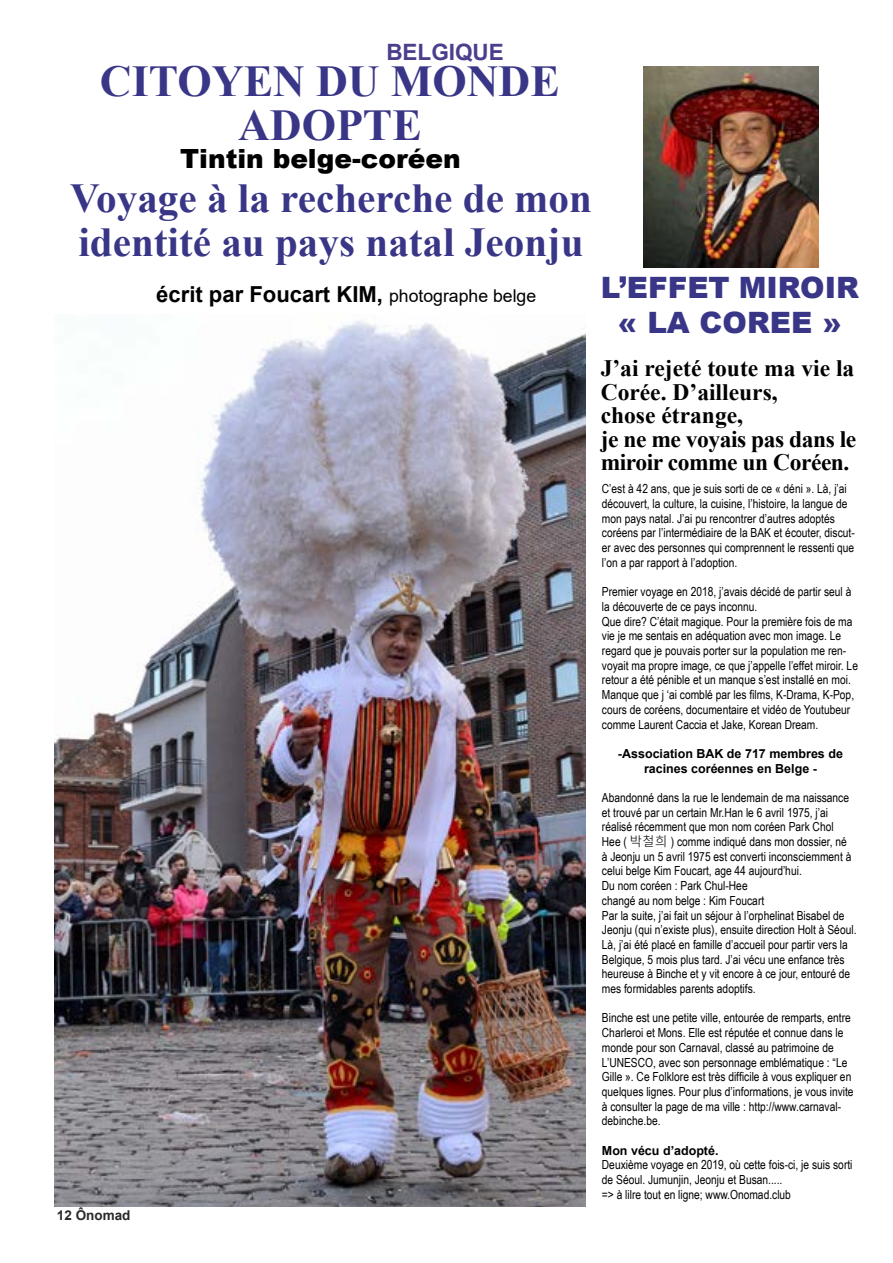
<style>
.page{position:relative;width:893px;height:1263px;background:#fff}
.page>*{position:absolute;margin:0;border:0;box-sizing:border-box;transform-origin:0 0}
.t1{font:700 44.1px/44.1px "Times New Roman";color:#393687;text-align:center}
.t2{font:700 41.1px/44.1px "Times New Roman";color:#393687}
.t3{font:900 29.4px/35.2px "Arial";color:#393687;text-align:center}
.t4{font:900 26.4px "Arial";color:#000}
.t5{font:700 23.55px/23.5px "Times New Roman";color:#000}
.t6{font:700 22.5px "Arial";color:#4b3f8d}
.t7{font:700 22.05px "Arial";color:#000}
.t8{font:700 13.5px "Arial";color:#292929}
.t9{font:12.45px/14.7px "Arial Narrow";color:#000}
.t10{font:700 12.45px/14.7px "Arial";color:#000;text-align:center}
.s1{font-weight:400;font-size:17.7px}
.s2{font-family:"Malgun Gothic";font-weight:300}
</style>
<div class="page">
<img style="left:54px;top:320px;width:532px;height:887px">
<img style="left:644px;top:67px;width:175px;height:200px">
<h3 class="t6" style="left:386px;top:36px;width:119px">BELGIQUE</h3>
<h1 class="t1" style="left:100px;top:58px;width:461px">CITOYEN DU MONDE<br>ADOPTE</h1>
<h3 class="t4" style="left:180px;top:140px;width:282px">Tintin belge-coréen</h3>
<h2 class="t2" style="left:70px;top:175px;width:523px">Voyage à la recherche de mon identité au pays natal Jeonju</h2>
<h3 class="t7" style="left:156px;top:279px;width:381px">écrit par Foucart KIM, <span class="s1">photographe belge</span></h3>
<p class="t8" style="left:57px;top:1206px;width:75px">12 Ônomad</p>
<h3 class="t3" style="left:601px;top:269px;width:260px">L’EFFET MIROIR « LA COREE »</h3>
<h3 class="t5" style="left:601px;top:356px;width:257px">J’ai rejeté toute ma vie la<br>Corée. D’ailleurs,<br>chose étrange,<br>je ne me voyais pas dans le miroir comme un Coréen.</h3>
<p class="t9" style="left:602px;top:481px;width:254px">C’est à 42 ans, que je suis sorti de ce « déni ». Là, j’ai découvert, la culture, la cuisine, l’histoire, la langue de mon pays natal. J’ai pu rencontrer d’autres adoptés coréens par l’intermédiaire de la BAK et écouter, discut&shy;er avec des personnes qui comprennent le ressenti que l’on a par rapport à l’adoption.</p>
<p class="t9" style="left:602px;top:584px;width:258px">Premier voyage en 2018, j’avais décidé de partir seul à la découverte de ce pays inconnu.<br>Que dire? C’était magique. Pour la première fois de ma vie je me sentais en adéquation avec mon image. Le regard que je pouvais porter sur la population me ren&shy;voyait ma propre image, ce que j’appelle l’effet miroir. Le retour a été pénible et un manque s’est installé en moi.<br>Manque que j ‘ai comblé par les films, K-Drama, K-Pop, cours de coréens, documentaire et vidéo de Youtubeur comme Laurent Caccia et Jake, Korean Dream.</p>
<p class="t10" style="left:618px;top:746px;width:226px">-Association BAK de 717 membres de racines coréennes en Belge -</p>
<p class="t9" style="left:602px;top:790px;width:256px">Abandonné dans la rue le lendemain de ma naissance et trouvé par un certain Mr.Han le 6 avril 1975, j’ai réalisé récemment que mon nom coréen Park Chol<br>Hee ( <span class="s2">박철희</span> ) comme indiqué dans mon dossier, né<br>à Jeonju un 5 avril 1975 est converti inconsciemment à celui belge Kim Foucart, age 44 aujourd’hui.<br>Du nom coréen : Park Chul-Hee<br>changé au nom belge : Kim Foucart<br>Par la suite, j’ai fait un séjour à l’orphelinat Bisabel de Jeonju (qui n’existe plus), ensuite direction Holt à Séoul.<br>Là, j’ai été placé en famille d’accueil pour partir vers la Belgique, 5 mois plus tard. J’ai vécu une enfance très heureuse à Binche et y vit encore à ce jour, entouré de mes formidables parents adoptifs.</p>
<p class="t9" style="left:602px;top:1010px;width:253px">Binche est une petite ville, entourée de remparts, entre Charleroi et Mons. Elle est réputée et connue dans le monde pour son Carnaval, classé au patrimoine de L’UNESCO, avec son personnage emblématique : “Le Gille ». Ce Folklore est très difficile à vous expliquer en quelques lignes. Pour plus d’informations, je vous invite à consulter la page de ma ville : http://www.carnaval&shy;debinche.be.</p>
<p class="t10" style="left:602px;top:1143px;width:118px">Mon vécu d’adopté.</p>
<p class="t9" style="left:602px;top:1157px;width:252px">Deuxième voyage en 2019, où cette fois-ci, je suis sorti de Séoul. Jumunjin, Jeonju et Busan.....<br>=&gt; à lilre tout en ligne; www.Onomad.club</p>
</div>
